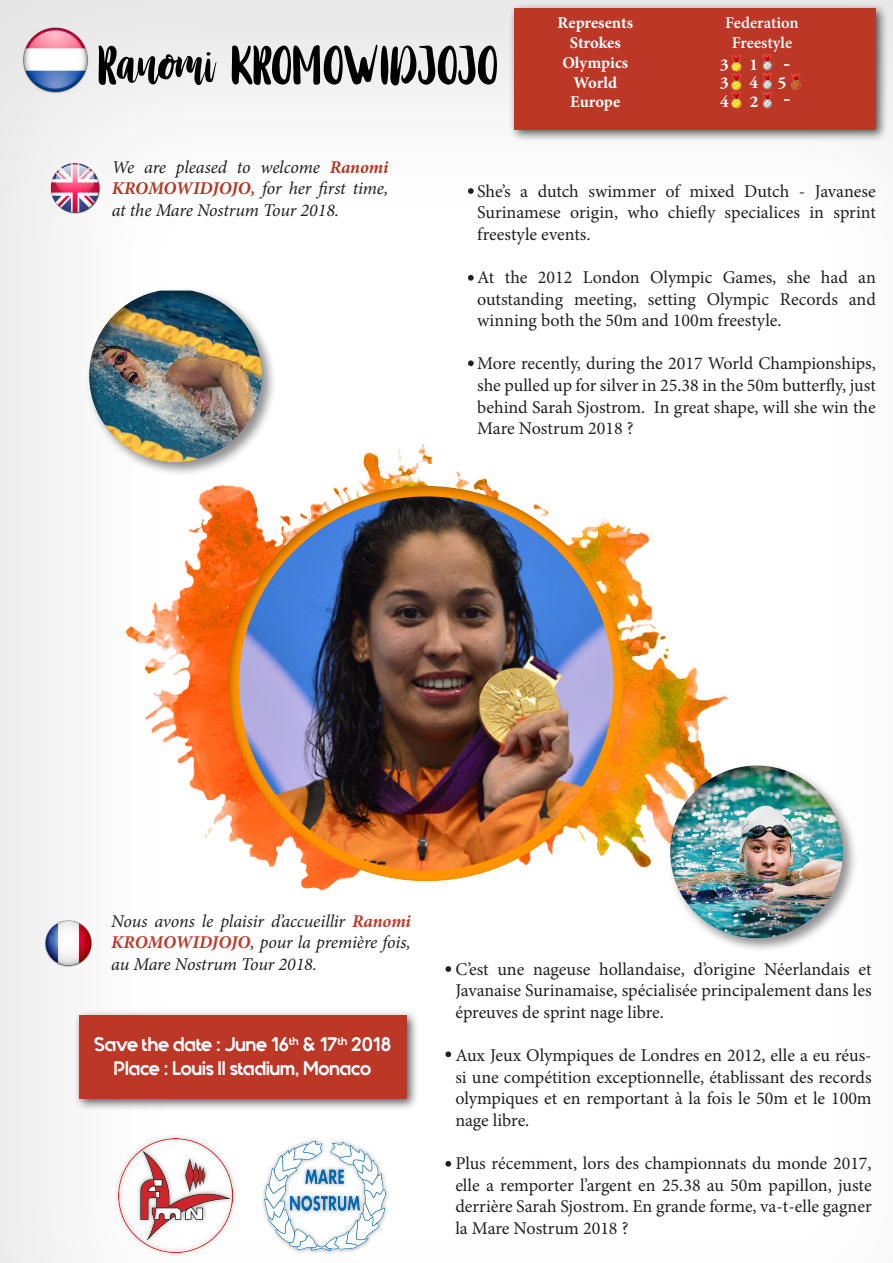
<style>
.page{position:relative;width:893px;height:1263px;background:#fff}
.page>*{position:absolute;margin:0;border:0;box-sizing:border-box;transform-origin:0 0}
.t1{font:61.5px "Stay Wildy Personal Use Only";color:#000}
.t2{font:700 19.5px "Quantify";color:#fff}
.t3{font:18px/21.6px "Minion Pro";color:#231f20;text-align:justify}
.t4{font:italic 18px/21.6px "Minion Pro";letter-spacing:-.01em;color:#231f20;text-align:justify}
.t5{font:700 16.5px "Minion Pro";letter-spacing:-.005em;color:#fff}
.t6{font:600 16.5px "Minion Pro";color:#fff}
.t7{font:700 16.5px "Adobe Garamond Pro";color:#fff}
.s1{font-weight:700;color:#b33924}
.s2{font-weight:700;color:#c03828}
</style>
<div class="page">
<div style="left:0;top:0;width:893px;height:1263px;background:#231f20;opacity:.12"></div>
<div style="left:509px;top:3px;width:379px;height:139px;background:#231f20;opacity:.75"></div>
<div style="left:514px;top:9px;width:362px;height:121px;background:#bd3727"></div>
<div style="left:73px;top:1009px;width:347px;height:102px;background:#231f20;opacity:.75"></div>
<div style="left:79px;top:1015px;width:328px;height:83px;background:#bd3727"></div>
<div style="left:114px;top:1134px;width:123px;height:122px;background:#231f20;opacity:.4"></div>
<img style="left:118px;top:1138px;width:115px;height:114px">
<div style="left:260px;top:1136px;width:131px;height:119px;background:#231f20;opacity:.4"></div>
<img style="left:265px;top:1140px;width:121px;height:111px">
<img style="left:42px;top:916px;width:53px;height:54px">
<img style="left:48px;top:161px;width:54px;height:53px">
<img style="left:126px;top:443px;width:603px;height:447px">
<img style="left:21px;top:26px;width:68px;height:68px">
<svg style="left:468px;top:360px;width:6px;height:6px"></svg>
<div style="left:226px;top:486px;width:399px;height:397px;background:#231f20;opacity:.35"></div>
<svg style="left:468px;top:188px;width:6px;height:6px"></svg>
<svg style="left:468px;top:275px;width:6px;height:6px"></svg>
<svg style="left:445px;top:966px;width:6px;height:6px"></svg>
<svg style="left:445px;top:1051px;width:6px;height:6px"></svg>
<svg style="left:445px;top:1161px;width:6px;height:6px"></svg>
<div style="left:667px;top:762px;width:191px;height:192px;background:#231f20;opacity:.5"></div>
<div style="left:668px;top:763px;width:175px;height:176px;background:#231f20;opacity:.5"></div>
<img style="left:731px;top:55px;width:11px;height:35px">
<img style="left:791px;top:73px;width:10px;height:17px">
<img style="left:762px;top:73px;width:11px;height:16px">
<div style="left:86px;top:287px;width:191px;height:190px;background:#231f20;opacity:.5"></div>
<div style="left:87px;top:287px;width:175px;height:176px;background:#231f20;opacity:.5"></div>
<svg style="left:784px;top:64px;width:6px;height:2px"></svg>
<img style="left:762px;top:54px;width:11px;height:16px">
<svg style="left:784px;top:99px;width:6px;height:2px"></svg>
<img style="left:731px;top:90px;width:11px;height:19px">
<img style="left:762px;top:92px;width:11px;height:16px">
<p class="t1" style="left:99px;top:34px;width:401px">Ranomi KROMOWIDJOJO</p>
<p class="t5" style="left:558px;top:11px;width:77px">Represents</p>
<p class="t5" style="left:570px;top:31px;width:52px">Strokes</p>
<p class="t5" style="left:562px;top:51px;width:67px">Olympics</p>
<p class="t5" style="left:574px;top:71px;width:45px">World</p>
<p class="t5" style="left:570px;top:91px;width:52px">Europe</p>
<p class="t6" style="left:725px;top:12px;width:75px">Federation</p>
<p class="t6" style="left:732px;top:31px;width:62px">Freestyle</p>
<p class="t7" style="left:720px;top:55px;width:10px">3</p>
<p class="t7" style="left:750px;top:55px;width:10px">1</p>
<p class="t7" style="left:750px;top:73px;width:10px">4</p>
<p class="t7" style="left:778px;top:74px;width:10px">5</p>
<p class="t7" style="left:720px;top:74px;width:10px">3</p>
<p class="t7" style="left:720px;top:93px;width:10px">4</p>
<p class="t7" style="left:750px;top:93px;width:10px">2</p>
<p class="t4" style="left:112px;top:156px;width:278px">We are pleased to welcome <span class="s1">Ranomi KROMOWIDJOJO,</span> for her first time, at the Mare Nostrum Tour 2018.</p>
<p class="t3" style="left:477px;top:180px;width:400px">She’s a dutch swimmer of mixed Dutch - Javanese Surinamese origin, who chiefly specialices in sprint freestyle events.</p>
<p class="t3" style="left:477px;top:267px;width:400px">At the 2012 London Olympic Games, she had an outstanding meeting, setting Olympic Records and winning both the 50m and 100m freestyle.</p>
<p class="t3" style="left:477px;top:353px;width:400px">More recently, during the 2017 World Championships, she pulled up for silver in 25.38 in the 50m butterfly, just behind Sarah Sjostrom. In great shape, will she win the Mare Nostrum 2018 ?</p>
<p class="t4" style="left:111px;top:910px;width:301px">Nous avons le plaisir d’accueillir <span class="s2">Ranomi KROMOWIDJOJO</span>, pour la première fois, au Mare Nostrum Tour 2018.</p>
<p class="t2" style="left:94px;top:1035px;width:298px">Save the date : June 16<sup>th</sup> &amp; 17<sup>th</sup> 2018</p>
<p class="t2" style="left:114px;top:1058px;width:259px">Place : Louis II stadium, Monaco</p>
<p class="t3" style="left:455px;top:958px;width:418px">C’est une nageuse hollandaise, d’origine Néerlandais et Javanaise Surinamaise, spécialisée principalement dans les épreuves de sprint nage libre.</p>
<p class="t3" style="left:455px;top:1045px;width:418px">Aux Jeux Olympiques de Londres en 2012, elle a eu réus&shy;si une compétition exceptionnelle, établissant des records olympiques et en remportant à la fois le 50m et le 100m nage libre.</p>
<p class="t3" style="left:455px;top:1153px;width:418px">Plus récemment, lors des championnats du monde 2017, elle a remporter l’argent en 25.38 au 50m papillon, juste derrière Sarah Sjostrom. En grande forme, va-t-elle gagner la Mare Nostrum 2018 ?</p>
</div>
